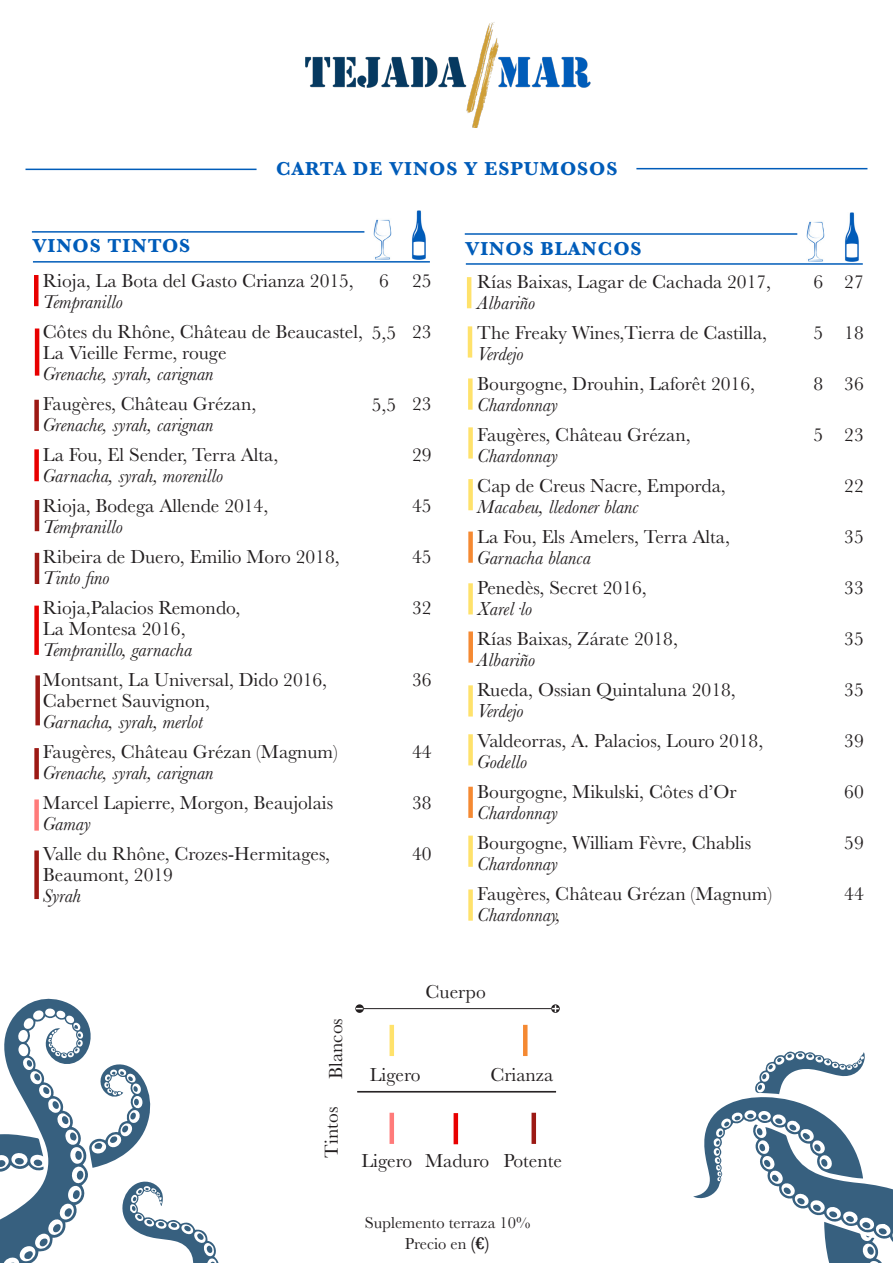
<style>
.page{position:relative;width:893px;height:1263px;background:#fff}
.page>*{position:absolute;margin:0;border:0;box-sizing:border-box;transform-origin:0 0}
.t1{font:19.5px/21px "Baskerville";color:#231f20}
.t2{font:italic 19.5px "Baskerville";color:#231f20}
.t3{font:700 19.5px "Baskerville";letter-spacing:.05em;color:#005cb9}
.t4{font:16.5px "Baskerville";color:#231f20}
.s1{font-style:italic}
.s2{font-weight:600;font-size:18px}
</style>
<div class="page">
<hr style="left:33px;top:261px;width:397px;height:2px;background:#005cb9">
<hr style="left:32px;top:231px;width:332px;height:2px;background:#005cb9">
<img style="left:305px;top:22px;width:286px;height:105px">
<div style="left:293px;top:92px;width:172px;height:27px;background:#fff"></div>
<img style="left:374px;top:219px;width:18px;height:40px">
<img style="left:412px;top:211px;width:14px;height:48px">
<hr style="left:466px;top:263px;width:397px;height:2px;background:#005cb9">
<hr style="left:465px;top:233px;width:332px;height:2px;background:#005cb9">
<img style="left:807px;top:221px;width:17px;height:41px">
<img style="left:845px;top:213px;width:14px;height:48px">
<svg style="left:693px;top:1051px;width:200px;height:212px"></svg>
<svg style="left:0;top:998px;width:219px;height:265px"></svg>
<hr style="left:357px;top:1091px;width:199px;height:1px;background:#231f20">
<hr style="left:357px;top:1092px;width:199px;height:1px;background:#231f20">
<hr style="left:364px;top:1008px;width:187px;height:1px;background:#231f20">
<svg style="left:355px;top:1004px;width:9px;height:9px"></svg>
<svg style="left:551px;top:1004px;width:9px;height:9px"></svg>
<svg style="left:552px;top:1005px;width:7px;height:7px"></svg>
<hr style="left:636px;top:168px;width:231px;height:1px;background:#005cb9">
<hr style="left:26px;top:169px;width:231px;height:1px;background:#005cb9">
<hr style="left:467px;top:277px;width:4px;height:31px;background:#ffe26b">
<hr style="left:390px;top:1025px;width:4px;height:31px;background:#ffe26b">
<hr style="left:468px;top:326px;width:4px;height:32px;background:#ffe26b">
<div style="left:468px;top:378px;width:5px;height:32px;background:#ffe26b"></div>
<div style="left:468px;top:427px;width:5px;height:32px;background:#ffe26b"></div>
<div style="left:468px;top:479px;width:5px;height:31px;background:#ffe26b"></div>
<div style="left:468px;top:583px;width:5px;height:31px;background:#ffe26b"></div>
<div style="left:468px;top:631px;width:5px;height:32px;background:#f58932"></div>
<div style="left:468px;top:685px;width:5px;height:31px;background:#ffe26b"></div>
<div style="left:468px;top:787px;width:5px;height:31px;background:#f58932"></div>
<div style="left:468px;top:836px;width:5px;height:31px;background:#ffe26b"></div>
<div style="left:468px;top:889px;width:5px;height:32px;background:#ffe26b"></div>
<div style="left:468px;top:531px;width:5px;height:32px;background:#f58932"></div>
<div style="left:468px;top:734px;width:5px;height:31px;background:#ffe26b"></div>
<div style="left:34px;top:275px;width:5px;height:31px;background:#e80000"></div>
<hr style="left:35px;top:328px;width:4px;height:48px;background:#e80000">
<div style="left:34px;top:400px;width:5px;height:31px;background:#9c1914"></div>
<div style="left:34px;top:449px;width:5px;height:32px;background:#e80000"></div>
<div style="left:34px;top:606px;width:5px;height:49px;background:#e80000"></div>
<hr style="left:35px;top:553px;width:4px;height:31px;background:#9c1914">
<div style="left:34px;top:799px;width:5px;height:32px;background:#ff7b7a"></div>
<div style="left:34px;top:850px;width:5px;height:49px;background:#9c1914"></div>
<div style="left:35px;top:675px;width:5px;height:50px;background:#9c1914"></div>
<div style="left:34px;top:748px;width:5px;height:31px;background:#9c1914"></div>
<hr style="left:523px;top:1025px;width:4px;height:31px;background:#f58932">
<hr style="left:390px;top:1113px;width:4px;height:31px;background:#ff7b7a">
<hr style="left:454px;top:1113px;width:4px;height:31px;background:#e80000">
<div style="left:531px;top:1113px;width:5px;height:31px;background:#9c1914"></div>
<hr style="left:35px;top:500px;width:4px;height:31px;background:#9c1914">
<p class="t3" style="left:33px;top:232px;width:159px">VINOS TINTOS</p>
<p class="t3" style="left:276px;top:155px;width:343px">CARTA DE VINOS Y ESPUMOSOS</p>
<p class="t3" style="left:466px;top:235px;width:177px">VINOS BLANCOS</p>
<p class="t1" style="left:43px;top:270px;width:312px">Rioja, La Bota del Gasto Crianza 2015,</p>
<p class="t2" style="left:43px;top:289px;width:81px">Tempranillo</p>
<p class="t1" style="left:43px;top:321px;width:322px">Côtes du Rhône, Château de Beaucastel,</p>
<p class="t1" style="left:43px;top:342px;width:185px">La Vieille Ferme, rouge</p>
<p class="t2" style="left:43px;top:361px;width:172px">Grenache, syrah, carignan</p>
<p class="t1" style="left:43px;top:393px;width:215px">Faugères, Château Grézan,</p>
<p class="t2" style="left:43px;top:412px;width:172px">Grenache, syrah, carignan</p>
<p class="t1" style="left:43px;top:444px;width:237px">La Fou, El Sender, Terra Alta,</p>
<p class="t2" style="left:43px;top:463px;width:182px">Garnacha, syrah, morenillo</p>
<p class="t1" style="left:43px;top:495px;width:227px">Rioja, Bodega Allende 2014,</p>
<p class="t2" style="left:43px;top:514px;width:81px">Tempranillo</p>
<p class="t1" style="left:43px;top:546px;width:298px">Ribeira de Duero, Emilio Moro 2018,</p>
<p class="t2" style="left:43px;top:565px;width:68px">Tinto fino</p>
<p class="t1" style="left:43px;top:597px;width:199px">Rioja,Palacios Remondo,</p>
<p class="t1" style="left:43px;top:618px;width:144px">La Montesa 2016,</p>
<p class="t2" style="left:43px;top:637px;width:151px">Tempranillo, garnacha</p>
<p class="t1" style="left:43px;top:669px;width:286px">Montsant, La Universal, Dido 2016,</p>
<p class="t1" style="left:43px;top:690px;width:169px">Cabernet Sauvignon,</p>
<p class="t2" style="left:43px;top:709px;width:161px">Garnacha, syrah, merlot</p>
<p class="t1" style="left:43px;top:741px;width:296px">Faugères, Château Grézan (Magnum)</p>
<p class="t2" style="left:43px;top:760px;width:172px">Grenache, syrah, carignan</p>
<p class="t1" style="left:43px;top:792px;width:292px">Marcel Lapierre, Morgon, Beaujolais</p>
<p class="t2" style="left:43px;top:811px;width:50px">Gamay</p>
<p class="t1" style="left:43px;top:843px;width:289px">Valle du Rhône, Crozes-Hermitages,</p>
<p class="t1" style="left:43px;top:864px;width:132px">Beaumont, 2019</p>
<p class="t2" style="left:43px;top:883px;width:40px">Syrah</p>
<p class="t1" style="left:379px;top:270px;width:11px">6</p>
<p class="t1" style="left:372px;top:323px;width:26px">5,5</p>
<p class="t1" style="left:372px;top:395px;width:26px">5,5</p>
<p class="t1" style="left:412px;top:270px;width:21px">25</p>
<p class="t1" style="left:412px;top:321px;width:21px">23</p>
<p class="t1" style="left:412px;top:393px;width:21px">23</p>
<p class="t1" style="left:412px;top:444px;width:21px">29</p>
<p class="t1" style="left:412px;top:495px;width:21px">45</p>
<p class="t1" style="left:412px;top:546px;width:21px">45</p>
<p class="t1" style="left:412px;top:597px;width:21px">32</p>
<p class="t1" style="left:412px;top:669px;width:21px">36</p>
<p class="t1" style="left:412px;top:741px;width:21px">44</p>
<p class="t1" style="left:412px;top:792px;width:21px">38</p>
<p class="t1" style="left:412px;top:843px;width:21px">40</p>
<p class="t1" style="left:477px;top:271px;width:295px">Rías Baixas, Lagar de Cachada 2017,<br><span class="s1">Albariño</span></p>
<p class="t1" style="left:477px;top:322px;width:291px">The Freaky Wines,Tierra de Castilla,</p>
<p class="t2" style="left:477px;top:340px;width:48px">Verdejo</p>
<p class="t1" style="left:477px;top:373px;width:279px">Bourgogne, Drouhin, Laforêt 2016,</p>
<p class="t2" style="left:477px;top:391px;width:82px">Chardonnay</p>
<p class="t1" style="left:477px;top:424px;width:215px">Faugères, Château Grézan,</p>
<p class="t2" style="left:477px;top:442px;width:82px">Chardonnay</p>
<p class="t1" style="left:477px;top:475px;width:250px">Cap de Creus Nacre, Emporda,</p>
<p class="t2" style="left:477px;top:493px;width:163px">Macabeu, lledoner blanc</p>
<p class="t1" style="left:477px;top:526px;width:254px">La Fou, Els Amelers, Terra Alta,</p>
<p class="t2" style="left:477px;top:544px;width:115px">Garnacha blanca</p>
<p class="t1" style="left:477px;top:577px;width:171px">Penedès, Secret 2016,</p>
<p class="t2" style="left:477px;top:595px;width:57px">Xarel·lo</p>
<p class="t1" style="left:477px;top:628px;width:202px">Rías Baixas, Zárate 2018,</p>
<p class="t2" style="left:477px;top:646px;width:59px">Albariño</p>
<p class="t1" style="left:477px;top:679px;width:260px">Rueda, Ossian Quintaluna 2018,</p>
<p class="t2" style="left:477px;top:697px;width:48px">Verdejo</p>
<p class="t1" style="left:477px;top:730px;width:287px">Valdeorras, A. Palacios, Louro 2018,</p>
<p class="t2" style="left:477px;top:748px;width:51px">Godello</p>
<p class="t1" style="left:477px;top:781px;width:261px">Bourgogne, Mikulski, Côtes d’Or</p>
<p class="t2" style="left:477px;top:799px;width:82px">Chardonnay</p>
<p class="t1" style="left:477px;top:832px;width:275px">Bourgogne, William Fèvre, Chablis</p>
<p class="t2" style="left:477px;top:850px;width:82px">Chardonnay</p>
<p class="t1" style="left:477px;top:883px;width:296px">Faugères, Château Grézan (Magnum)</p>
<p class="t2" style="left:477px;top:901px;width:85px">Chardonnay,</p>
<p class="t1" style="left:426px;top:981px;width:62px">Cuerpo</p>
<p class="t1" style="left:326px;top:1079px;width:62px;rotate:-90deg">Blancos</p>
<p class="t1" style="left:321px;top:1157px;width:52px;rotate:-90deg">Tintos</p>
<p class="t1" style="left:370px;top:1065px;width:52px">Ligero</p>
<p class="t1" style="left:490px;top:1065px;width:64px">Crianza</p>
<p class="t1" style="left:361px;top:1151px;width:52px">Ligero</p>
<p class="t1" style="left:425px;top:1151px;width:66px">Maduro</p>
<p class="t1" style="left:503px;top:1151px;width:60px">Potente</p>
<p class="t4" style="left:365px;top:1212px;width:167px">Suplemento terraza 10%</p>
<p class="t4" style="left:405px;top:1233px;width:86px">Precio en <span class="s2">(€)</span></p>
<p class="t1" style="left:814px;top:271px;width:11px">6</p>
<p class="t1" style="left:814px;top:322px;width:11px">5</p>
<p class="t1" style="left:814px;top:373px;width:11px">8</p>
<p class="t1" style="left:814px;top:424px;width:11px">5</p>
<p class="t1" style="left:844px;top:271px;width:21px">27</p>
<p class="t1" style="left:844px;top:322px;width:21px">18</p>
<p class="t1" style="left:844px;top:373px;width:21px">36</p>
<p class="t1" style="left:844px;top:424px;width:21px">23</p>
<p class="t1" style="left:844px;top:475px;width:21px">22</p>
<p class="t1" style="left:844px;top:526px;width:21px">35</p>
<p class="t1" style="left:844px;top:577px;width:21px">33</p>
<p class="t1" style="left:844px;top:628px;width:21px">35</p>
<p class="t1" style="left:844px;top:679px;width:21px">35</p>
<p class="t1" style="left:844px;top:730px;width:21px">39</p>
<p class="t1" style="left:844px;top:781px;width:21px">60</p>
<p class="t1" style="left:844px;top:832px;width:21px">59</p>
<p class="t1" style="left:844px;top:883px;width:21px">44</p>
</div>
